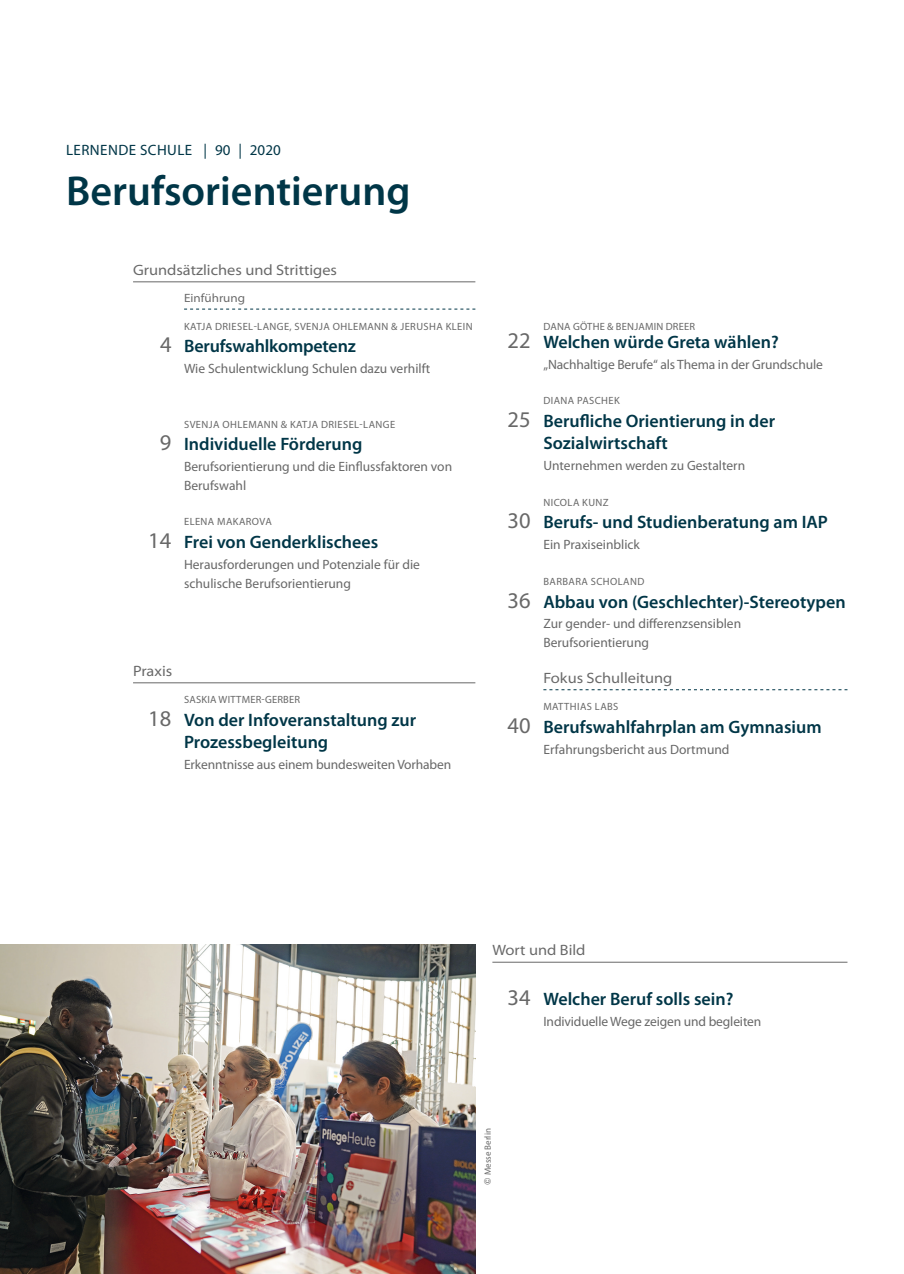
<style>
.page{position:relative;width:904px;height:1274px;background:#fff}
.page>*{position:absolute;margin:0;border:0;box-sizing:border-box;transform-origin:0 0}
.t1{font:600 42px "Myriad Pro";color:#003647}
.t2{font:600 18px/22.5px "Myriad Pro";color:#003647}
.t3{font:semi-expanded 15px "Myriad Pro";color:#686868}
.t4{font:15px "Myriad Pro";letter-spacing:.03em;color:#003647}
.t5{font:13.5px/18.8px "Myriad Pro";color:#686868}
.t6{font:semi-expanded 12px "Myriad Pro";color:#686868}
.t7{font:10.5px "Myriad Pro";letter-spacing:.04em;color:#686868}
.t8{font:10.5px "Myriad Pro";letter-spacing:.02em;color:#686868}
.t9{font:9px "Myriad Pro";color:#686868}
.s1{font-weight:400;font-size:22.5px;color:#686868}
.s2{font-family:"Swiss 721 BT"}
</style>
<div class="page">
<hr style="left:133px;top:281px;width:342px;height:1px;background:#686868">
<svg style="left:184px;top:309px;width:291px;height:1px"></svg>
<hr style="left:133px;top:682px;width:342px;height:1px;background:#686868">
<svg style="left:543px;top:689px;width:304px;height:1px"></svg>
<hr style="left:492px;top:962px;width:355px;height:1px;background:#686868">
<img style="left:0;top:945px;width:475px;height:329px">
<svg style="left:0;top:1267px;width:6px;height:7px"></svg>
<p class="t4" style="left:66px;top:142px;width:216px">LERNENDE SCHULE | 90 | 2020</p>
<h1 class="t1" style="left:66px;top:168px;width:346px">Berufsorientierung</h1>
<p class="t3" style="left:133px;top:262px;width:205px">Grundsätzliches und Strittiges</p>
<p class="t6" style="left:184px;top:292px;width:63px">Einführung</p>
<p class="t7" style="left:184px;top:320px;width:290px">KATJA DRIESEL-LANGE, SVENJA OHLEMANN &amp; JERUSHA KLEIN</p>
<h2 class="t2" style="left:160px;top:335px;width:197px"><span class="s1">4</span> Berufswahlkompetenz</h2>
<p class="t5" style="left:184px;top:359px;width:248px">Wie Schulentwicklung Schulen dazu verhilft</p>
<p class="t7" style="left:184px;top:418px;width:213px">SVENJA OHLEMANN &amp; KATJA DRIESEL-LANGE</p>
<h2 class="t2" style="left:160px;top:433px;width:204px"><span class="s1">9</span> Individuelle Förderung</h2>
<p class="t5" style="left:184px;top:457px;width:270px">Berufsorientierung und die Einflussfaktoren von<br>Berufswahl</p>
<p class="t7" style="left:184px;top:516px;width:89px">ELENA MAKAROVA</p>
<h2 class="t2" style="left:148px;top:531px;width:232px"><span class="s1">14</span> Frei von Genderklischees</h2>
<p class="t5" style="left:184px;top:555px;width:237px">Herausforderungen und Potenziale für die schulische Berufsorientierung</p>
<p class="t3" style="left:133px;top:663px;width:41px">Praxis</p>
<p class="t8" style="left:184px;top:694px;width:118px">SASKIA WITTMER-GERBER</p>
<h2 class="t2" style="left:184px;top:709px;width:234px;text-indent:-36px"><span class="s1">18</span> Von der Infoveranstaltung zur<br>Prozessbegleitung</h2>
<p class="t5" style="left:184px;top:755px;width:269px">Erkenntnisse aus einem bundesweiten Vorhaben</p>
<p class="t8" style="left:543px;top:320px;width:153px">DANA GÖTHE &amp; BENJAMIN DREER</p>
<h2 class="t2" style="left:508px;top:331px;width:273px"><span class="s1">22</span> Welchen würde Greta wählen?</h2>
<p class="t5" style="left:543px;top:355px;width:281px">„Nachhaltige Berufe“ als Thema in der Grundschule</p>
<p class="t7" style="left:543px;top:395px;width:78px">DIANA PASCHEK</p>
<h2 class="t2" style="left:543px;top:410px;width:233px;text-indent:-36px"><span class="s1">25</span> Berufliche Orientierung in der<br>Sozialwirtschaft</h2>
<p class="t5" style="left:543px;top:456px;width:203px">Unternehmen werden zu Gestaltern</p>
<p class="t7" style="left:543px;top:497px;width:67px">NICOLA KUNZ</p>
<h2 class="t2" style="left:508px;top:511px;width:322px"><span class="s1">30</span> Berufs- und Studienberatung am IAP</h2>
<p class="t5" style="left:543px;top:536px;width:98px">Ein Praxiseinblick</p>
<p class="t7" style="left:543px;top:576px;width:102px">BARBARA SCHOLAND</p>
<h2 class="t2" style="left:508px;top:591px;width:340px"><span class="s1">36</span> Abbau von (Geschlechter)-Stereotypen</h2>
<p class="t5" style="left:543px;top:615px;width:199px">Zur gender- und differenzsensiblen<br>Berufsorientierung</p>
<p class="t3" style="left:543px;top:670px;width:130px">Fokus Schulleitung</p>
<p class="t7" style="left:543px;top:701px;width:77px">MATTHIAS LABS</p>
<h2 class="t2" style="left:508px;top:716px;width:316px"><span class="s1">40</span> Berufswahlfahrplan am Gymnasium</h2>
<p class="t5" style="left:543px;top:740px;width:188px">Erfahrungsbericht aus Dortmund</p>
<p class="t3" style="left:492px;top:942px;width:95px">Wort und Bild</p>
<h2 class="t2" style="left:508px;top:988px;width:227px"><span class="s1">34</span> Welcher Beruf solls sein?</h2>
<p class="t5" style="left:543px;top:1012px;width:219px">Individuelle Wege zeigen und begleiten</p>
<p class="t9" style="left:483px;top:1184px;width:58px;rotate:-90deg"><span class="s2">©</span> Messe Berlin</p>
</div>
